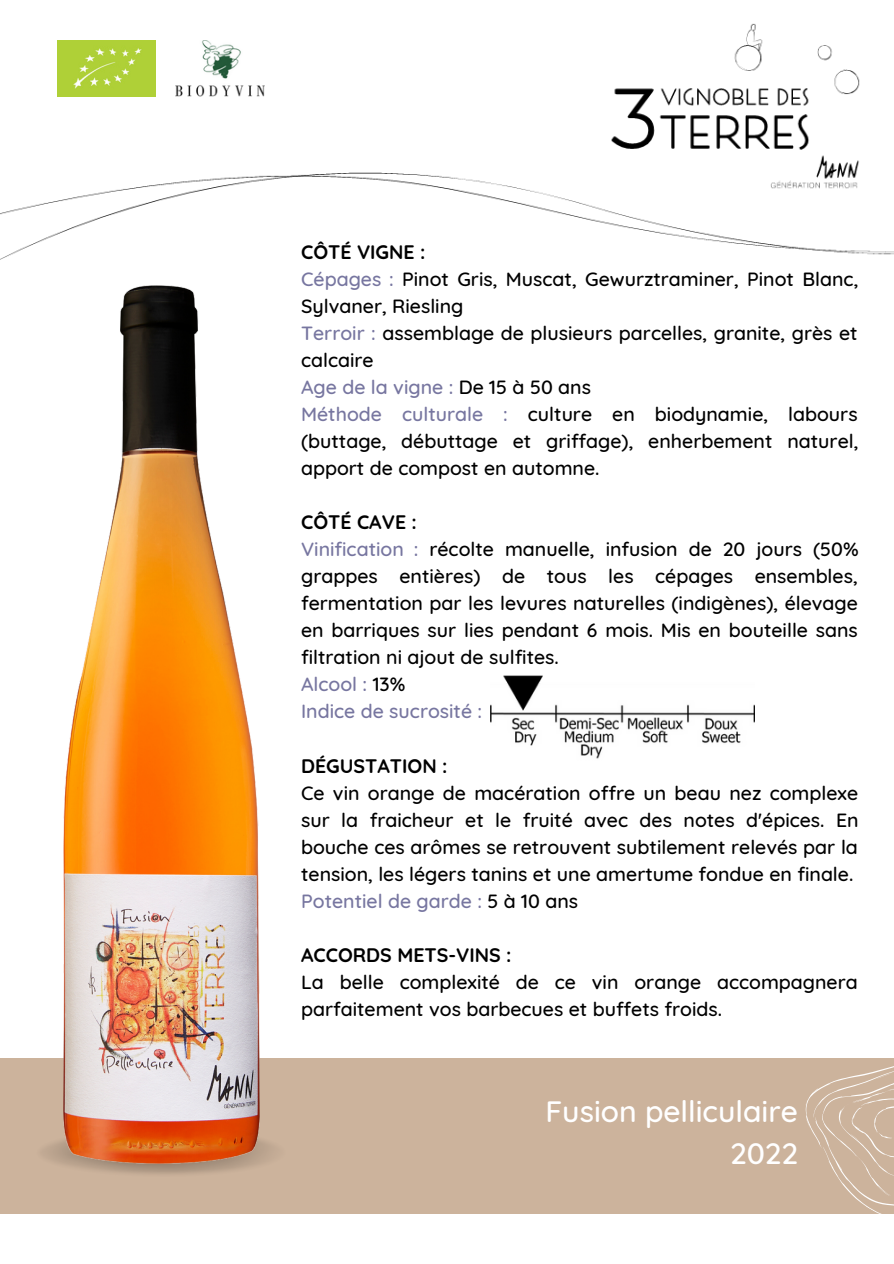
<style>
.page{position:relative;width:894px;height:1264px;background:#fff}
.page>*{position:absolute;margin:0;border:0;box-sizing:border-box;transform-origin:0 0}
.t1{font:500 30px "Quicksand";color:#fff}
.t2{font:500 19.5px/27px "Quicksand";color:#000}
.t3{font:500 19.5px "Quicksand";color:#7776a0}
.t4{font:700 19.5px "Quicksand";color:#000}
.s1{color:#7776a0}
.s2{color:#000}
</style>
<div class="page">
<div style="left:0;top:1058px;width:893px;height:155px;background:#ccb39c"></div>
<img style="left:175px;top:41px;width:89px;height:55px">
<img style="left:58px;top:41px;width:98px;height:55px">
<img style="left:0;top:172px;width:893px;height:88px">
<img style="left:603px;top:23px;width:260px;height:173px">
<svg style="left:789px;top:1066px;width:104px;height:148px"></svg>
<img style="left:490px;top:675px;width:264px;height:84px">
<img style="left:63px;top:285px;width:196px;height:878px">
<p class="t4" style="left:301px;top:239px;width:126px">CÔTÉ VIGNE :</p>
<p class="t2" style="left:301px;top:265px;width:558px"><span class="s1">Cépages :</span> Pinot Gris, Muscat, Gewurztraminer, Pinot Blanc,<br>Sylvaner, Riesling</p>
<p class="t2" style="left:301px;top:319px;width:558px"><span class="s1">Terroir :</span> assemblage de plusieurs parcelles, granite, grès et calcaire</p>
<p class="t3" style="left:301px;top:374px;width:291px">Age de la vigne : <span class="s2">De 15 à 50 ans</span></p>
<p class="t2" style="left:301px;top:400px;width:558px;text-align:justify"><span class="s1">Méthode culturale :</span> culture en biodynamie, labours (buttage, débuttage et griffage), enherbement naturel, apport de compost en automne.</p>
<p class="t4" style="left:301px;top:509px;width:117px">CÔTÉ CAVE :</p>
<p class="t2" style="left:301px;top:535px;width:559px;text-align:justify"><span class="s1">Vinification :</span> récolte manuelle, infusion de 20 jours (50% grappes entières) de tous les cépages ensembles, fermentation par les levures naturelles (indigènes), élevage en barriques sur lies pendant 6 mois. Mis en bouteille sans filtration ni ajout de sulfites.</p>
<p class="t3" style="left:301px;top:672px;width:106px">Alcool : <span class="s2">13%</span></p>
<p class="t3" style="left:301px;top:699px;width:182px">Indice de sucrosité :</p>
<p class="t4" style="left:301px;top:753px;width:148px">DÉGUSTATION :</p>
<p class="t2" style="left:301px;top:778px;width:559px;text-align:justify">Ce vin orange de macération offre un beau nez complexe sur la fraicheur et le fruité avec des notes d'épices. En bouche ces arômes se retrouvent subtilement relevés par la tension, les légers tanins et une amertume fondue en finale.</p>
<p class="t3" style="left:301px;top:888px;width:278px">Potentiel de garde : <span class="s2">5 à 10 ans</span></p>
<p class="t4" style="left:301px;top:942px;width:212px">ACCORDS METS-VINS :</p>
<p class="t2" style="left:301px;top:968px;width:558px">La belle complexité de ce vin orange accompagnera parfaitement vos barbecues et buffets froids.</p>
<p class="t1" style="left:545px;top:1091px;width:254px">Fusion pelliculaire</p>
<p class="t1" style="left:730px;top:1133px;width:69px">2022</p>
</div>
